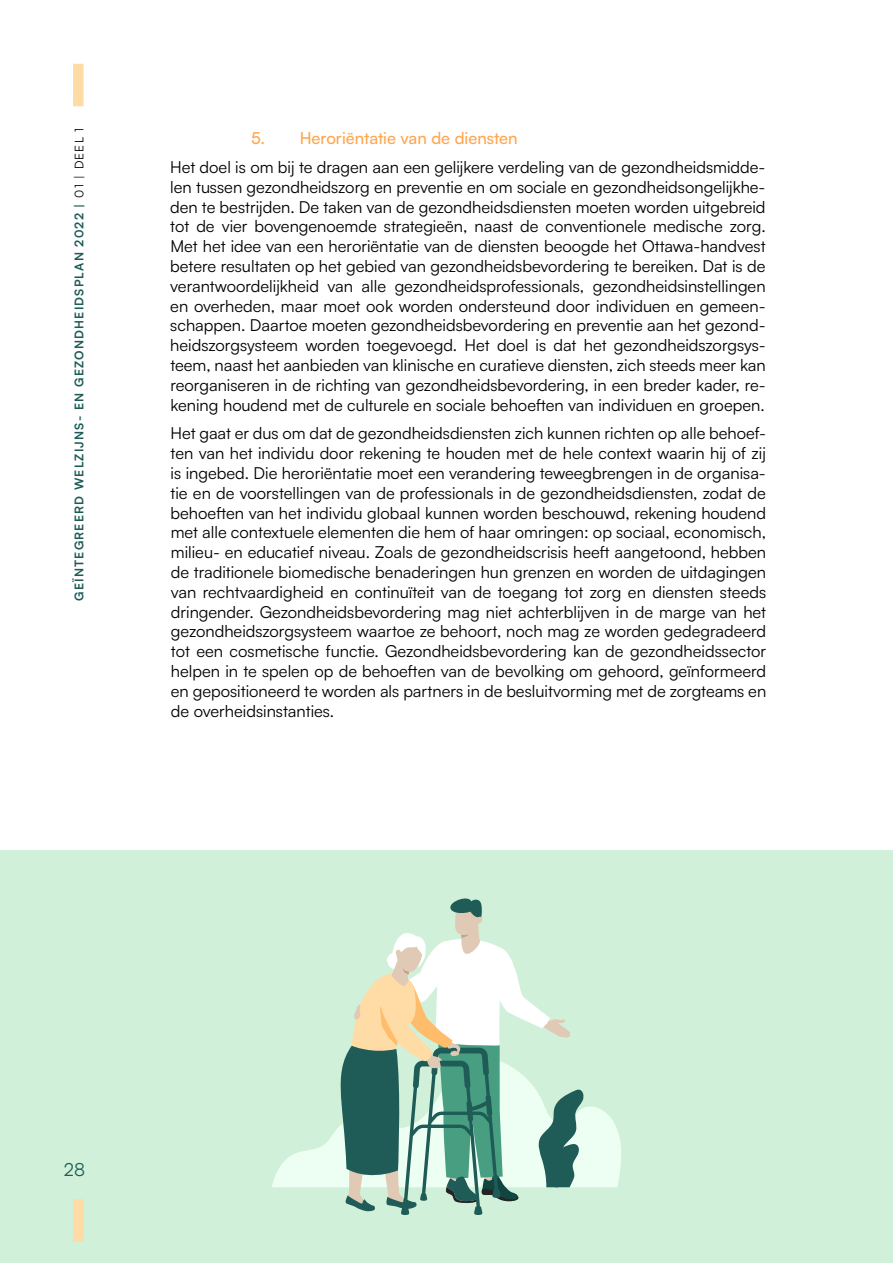
<style>
.page{position:relative;width:893px;height:1263px;background:#fff}
.page>*{position:absolute;margin:0;border:0;box-sizing:border-box;transform-origin:0 0}
.t1{font:18px "Satoshi";color:#1f5c57}
.t2{font:16.5px/19.8px "Satoshi";color:#000;text-align:justify}
.t3{font:500 16.5px "Satoshi";color:#ffa64f}
.t4{font:700 12px "Satoshi";letter-spacing:.1em;color:#1f5c57}
.s1{font-weight:400;color:#000}
</style>
<div class="page">
<div style="left:0;top:850px;width:893px;height:413px;background:#d1f0d9"></div>
<svg style="left:272px;top:1106px;width:349px;height:81px;fill:#edfff2"></svg>
<svg style="left:330px;top:898px;width:255px;height:317px"></svg>
<div style="left:73px;top:64px;width:11px;height:42px;background:#ffdba6"></div>
<div style="left:73px;top:1199px;width:11px;height:43px;background:#ffdba6"></div>
<p class="t4" style="left:70px;top:601px;width:475px;rotate:-90deg">GEÏNTEGREERD WELZIJNS- EN GEZONDHEIDSPLAN 2022 | <span class="s1">01 | DEEL 1</span></p>
<p class="t3" style="left:251px;top:127px;width:268px">5. Heroriëntatie van de diensten</p>
<p class="t2" style="left:170px;top:157px;width:597px">Het doel is om bij te dragen aan een gelijkere verdeling van de gezondheidsmidde&shy;len tussen gezondheidszorg en preventie en om sociale en gezondheidsongelijkhe&shy;den te bestrijden. De taken van de gezondheidsdiensten moeten worden uitgebreid tot de vier bovengenoemde strategieën, naast de conventionele medische zorg.<br>Met het idee van een heroriëntatie van de diensten beoogde het Ottawa-handvest betere resultaten op het gebied van gezondheidsbevordering te bereiken. Dat is de verantwoordelijkheid van alle gezondheidsprofessionals, gezondheidsinstellingen en overheden, maar moet ook worden ondersteund door individuen en gemeen&shy;schappen. Daartoe moeten gezondheidsbevordering en preventie aan het gezond&shy;heidszorgsysteem worden toegevoegd. Het doel is dat het gezondheidszorgsys&shy;teem, naast het aanbieden van klinische en curatieve diensten, zich steeds meer kan reorganiseren in de richting van gezondheidsbevordering, in een breder kader, re&shy;kening houdend met de culturele en sociale behoeften van individuen en groepen.</p>
<p class="t2" style="left:170px;top:423px;width:597px">Het gaat er dus om dat de gezondheidsdiensten zich kunnen richten op alle behoef&shy;ten van het individu door rekening te houden met de hele context waarin hij of zij is ingebed. Die heroriëntatie moet een verandering teweegbrengen in de organisa&shy;tie en de voorstellingen van de professionals in de gezondheidsdiensten, zodat de behoeften van het individu globaal kunnen worden beschouwd, rekening houdend met alle contextuele elementen die hem of haar omringen: op sociaal, economisch, milieu- en educatief niveau. Zoals de gezondheidscrisis heeft aangetoond, hebben de traditionele biomedische benaderingen hun grenzen en worden de uitdagingen van rechtvaardigheid en continuïteit van de toegang tot zorg en diensten steeds dringender. Gezondheidsbevordering mag niet achterblijven in de marge van het gezondheidszorgsysteem waartoe ze behoort, noch mag ze worden gedegradeerd tot een cosmetische functie. Gezondheidsbevordering kan de gezondheidssector helpen in te spelen op de behoeften van de bevolking om gehoord, geïnformeerd en gepositioneerd te worden als partners in de besluitvorming met de zorgteams en de overheidsinstanties.</p>
<p class="t1" style="left:64px;top:1158px;width:23px">28</p>
</div>
